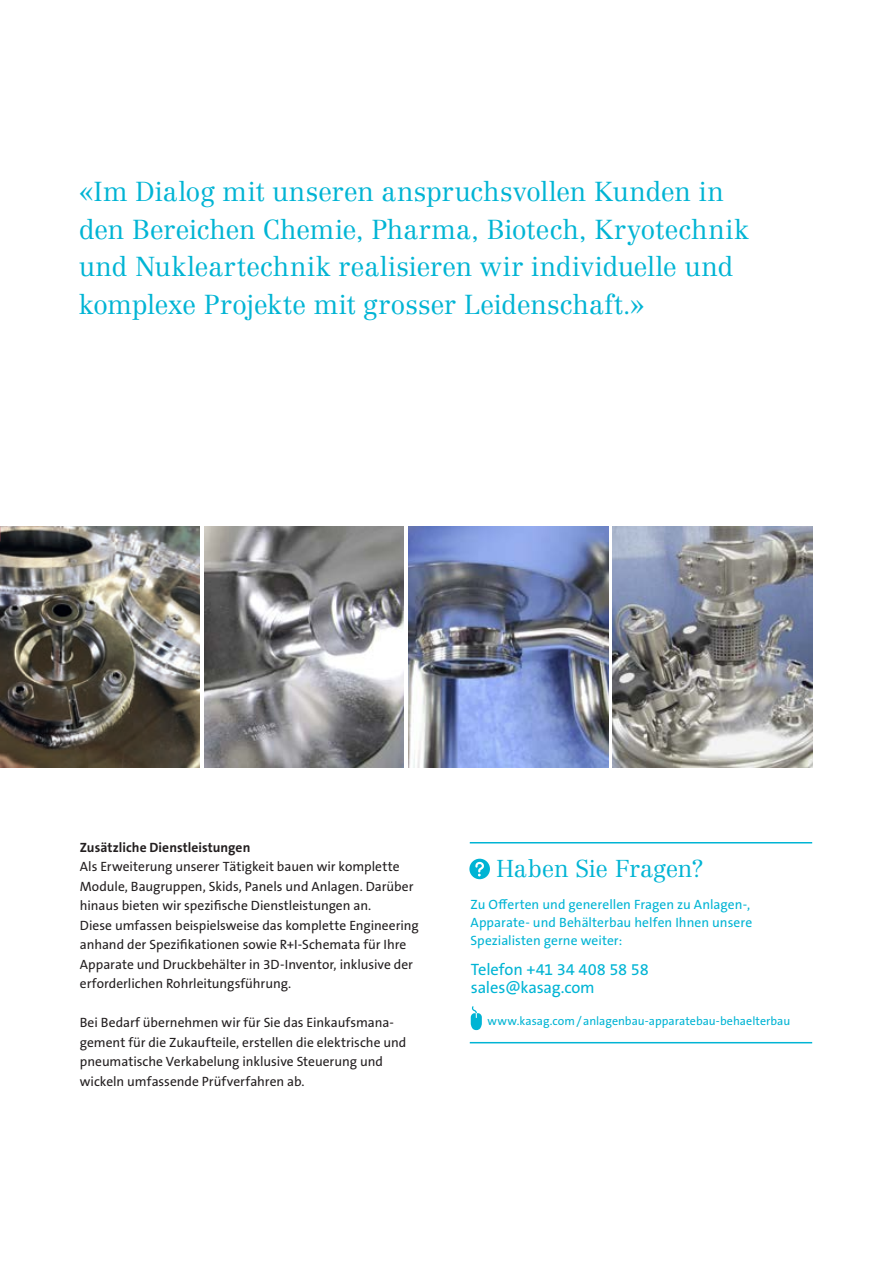
<style>
.page{position:relative;width:893px;height:1263px;background:#fff}
.page>*{position:absolute;margin:0;border:0;box-sizing:border-box;transform-origin:0 0}
.t1{font:300 27px/37.5px "Centennial";letter-spacing:-.005em;color:#00b4d4}
.t2{font:300 24px "Centennial";letter-spacing:-.015em;color:#00b4d4}
.t3{font:16.5px/18px "The Sans B W5 Plain";letter-spacing:-.01em;color:#00b4d4}
.t4{font:13.5px/19.5px "The Sans B W5 Plain";color:#231f20}
.t5{font:13.5px/18px "The Sans B W5 Plain";letter-spacing:.005em;color:#00b4d4}
.t6{font:700 13.5px "The Sans B W7";letter-spacing:.005em;color:#231f20}
.t7{font:12px "The Sans B W5 Plain";letter-spacing:.005em;color:#00b4d4}
</style>
<div class="page">
<hr style="left:470px;top:842px;width:342px;height:1px;background:#00b4d4">
<hr style="left:470px;top:1042px;width:342px;height:1px;background:#00b4d4">
<svg style="left:469px;top:859px;width:21px;height:20px"></svg>
<svg style="left:471px;top:1006px;width:11px;height:24px"></svg>
<img style="left:408px;top:526px;width:200px;height:241px">
<img style="left:0;top:526px;width:200px;height:241px">
<img style="left:612px;top:526px;width:200px;height:241px">
<img style="left:204px;top:526px;width:200px;height:241px">
<h1 class="t1" style="left:79px;top:173px;width:672px">«Im Dialog mit unseren anspruchsvollen Kunden in den Bereichen Chemie, Pharma, Biotech, Kryotechnik und Nukleartechnik realisieren wir individuelle und komplexe Projekte mit grosser Leidenschaft.»</h1>
<p class="t6" style="left:80px;top:839px;width:172px">Zusätzliche Dienstleistungen</p>
<p class="t4" style="left:80px;top:857px;width:341px">Als Erweiterung unserer Tätigkeit bauen wir komplette Module, Baugruppen, Skids, Panels und Anlagen. Darüber hinaus bieten wir spezifische Dienstleistungen an.<br>Diese umfassen beispielsweise das komplette Engineering anhand der Spezifikationen sowie R+I-Schemata für Ihre Apparate und Druckbehälter in 3D-Inventor, inklusive der erforderlichen Rohrleitungsführung.</p>
<p class="t4" style="left:80px;top:1013px;width:328px">Bei Bedarf übernehmen wir für Sie das Einkaufsmana&shy;gement für die Zukaufteile, erstellen die elektrische und pneumatische Verkabelung inklusive Steuerung und wickeln umfassende Prüfverfahren ab.</p>
<h2 class="t2" style="left:496px;top:854px;width:209px">Haben Sie Fragen?</h2>
<p class="t5" style="left:471px;top:895px;width:283px">Zu Offerten und generellen Fragen zu Anlagen-,<br>Apparate- und Behälterbau helfen Ihnen unsere<br>Spezialisten gerne weiter:</p>
<p class="t3" style="left:471px;top:961px;width:180px">Telefon +41 34 408 58 58 sales@kasag.com</p>
<p class="t7" style="left:488px;top:1013px;width:304px">www.kasag.com/anlagenbau-apparatebau-behaelterbau</p>
</div>
